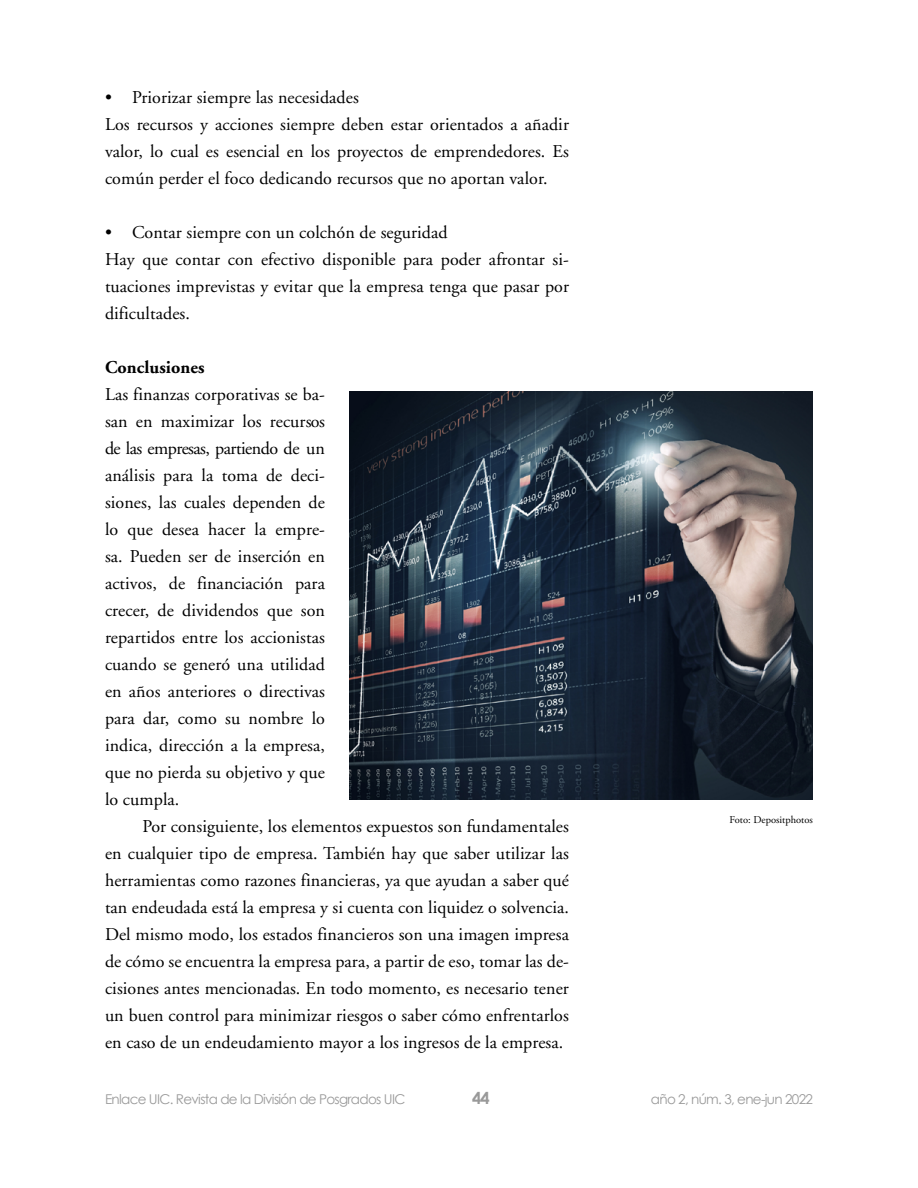
<style>
.page{position:relative;width:918px;height:1188px;background:#fff}
.page>*{position:absolute;margin:0;border:0;box-sizing:border-box;transform-origin:0 0}
.t1{font:18px/27px "Adobe Garamond";letter-spacing:.005em;color:#000}
.t2{font:700 18px "Adobe Garamond";letter-spacing:.005em;color:#000}
.t3{font:700 16.5px "Century Gothic";color:#999}
.t4{font:13.5px "Century Gothic";letter-spacing:-.05em;color:#999}
.t5{font:10.5px "Adobe Garamond Pro";color:#000}
</style>
<div class="page">
<img style="left:349px;top:392px;width:464px;height:408px">
<p class="t1" style="left:105px;top:84px;width:466px">• Priorizar siempre las necesidades<br>Los recursos y acciones siempre deben estar orientados a añadir valor, lo cual es esencial en los proyectos de emprendedores. Es común perder el foco dedicando recursos que no aportan valor.</p>
<p class="t1" style="left:105px;top:219px;width:466px">• Contar siempre con un colchón de seguridad<br>Hay que contar con efectivo disponible para poder afrontar si&shy;tuaciones imprevistas y evitar que la empresa tenga que pasar por dificultades.</p>
<p class="t2" style="left:105px;top:358px;width:101px">Conclusiones</p>
<p class="t1" style="left:105px;top:381px;width:222px;text-align:justify">Las finanzas corporativas se ba&shy;san en maximizar los recursos de las empresas, partiendo de un análisis para la toma de deci&shy;siones, las cuales dependen de lo que desea hacer la empre&shy;sa. Pueden ser de inserción en activos, de financiación para crecer, de dividendos que son repartidos entre los accionistas cuando se generó una utilidad en años anteriores o directivas para dar, como su nombre lo indica, dirección a la empresa, que no pierda su objetivo y que lo cumpla.</p>
<p class="t1" style="left:105px;top:813px;width:466px;text-align:justify;text-indent:37px">Por consiguiente, los elementos expuestos son fundamentales en cualquier tipo de empresa. También hay que saber utilizar las herramientas como razones financieras, ya que ayudan a saber qué tan endeudada está la empresa y si cuenta con liquidez o solvencia.<br>Del mismo modo, los estados financieros son una imagen impresa de cómo se encuentra la empresa para, a partir de eso, tomar las de&shy;cisiones antes mencionadas. En todo momento, es necesario tener un buen control para minimizar riesgos o saber cómo enfrentarlos en caso de un endeudamiento mayor a los ingresos de la empresa.</p>
<p class="t5" style="left:729px;top:813px;width:85px">Foto: Depositphotos</p>
<p class="t4" style="left:105px;top:1091px;width:302px">Enlace UIC. Revista de la División de Posgrados UIC</p>
<p class="t3" style="left:472px;top:1087px;width:19px">44</p>
<p class="t4" style="left:651px;top:1091px;width:164px">año 2, núm. 3, ene-jun 2022</p>
</div>
